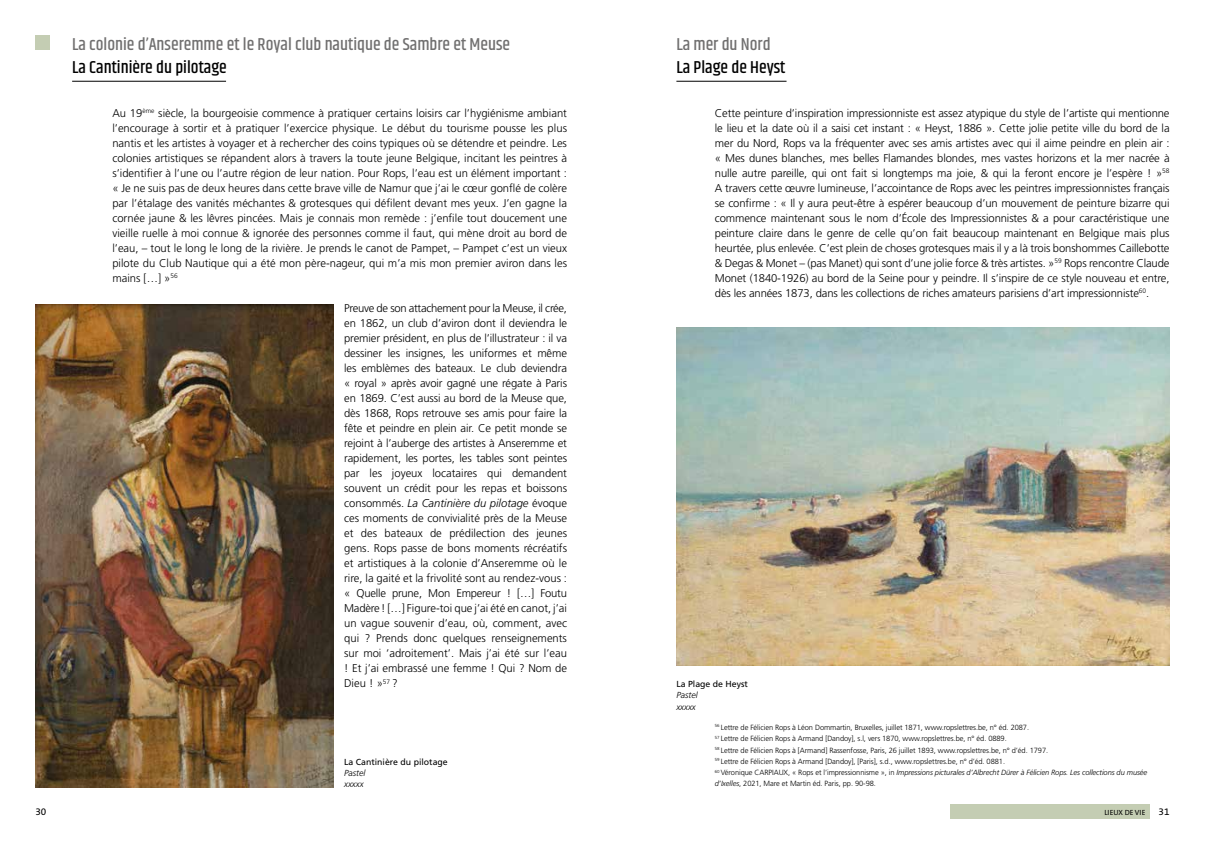
<style>
.page{position:relative;width:1205px;height:851px;background:#fff}
.page>*{position:absolute;margin:0;border:0;box-sizing:border-box;transform-origin:0 0}
.t1{font:500 17.5px "Khand";color:#706f6f}
.t2{font:500 17.5px "Khand";color:#000}
.t3{font:300 11.25px/15px "Frutiger LT Std";color:#000;text-align:justify}
.t4{font:10px "The Sans B5 Plain";color:#000}
.t5{font:8.75px "Frutiger LT Std";color:#000}
.t6{font:italic 300 8.75px/11.2px "Frutiger LT Std";color:#000}
.t7{font:300 7.5px/11.2px "Frutiger LT Std";letter-spacing:-.01em;color:#000}
.t8{font:7.5px "The Sans B5 Plain";color:#000}
.s1{font-style:italic}
</style>
<div class="page">
<div style="left:35px;top:35px;width:15px;height:15px;background:#c4cdb3"></div>
<div style="left:950px;top:804px;width:199px;height:14px;background:#c4cdb3"></div>
<hr style="left:72px;top:81px;width:154px;height:1px;background:#000">
<hr style="left:676px;top:81px;width:110px;height:1px;background:#000">
<img style="left:35px;top:305px;width:298px;height:482px">
<img style="left:676px;top:327px;width:493px;height:338px">
<h1 class="t1" style="left:72px;top:33px;width:439px">La colonie d’Anseremme et le Royal club nautique de Sambre et Meuse</h1>
<h1 class="t1" style="left:676px;top:33px;width:96px">La mer du Nord</h1>
<h1 class="t2" style="left:72px;top:56px;width:156px">La Cantinière du pilotage</h1>
<h1 class="t2" style="left:676px;top:56px;width:111px">La Plage de Heyst</h1>
<p class="t3" style="left:112px;top:106px;width:456px">Au 19<sup>ème</sup> siècle, la bourgeoisie commence à pratiquer certains loisirs car l’hygiénisme ambiant l’encourage à sortir et à pratiquer l’exercice physique. Le début du tourisme pousse les plus nantis et les artistes à voyager et à rechercher des coins typiques où se détendre et peindre. Les colonies artistiques se répandent alors à travers la toute jeune Belgique, incitant les peintres à s’identifier à l’une ou l’autre région de leur nation. Pour Rops, l’eau est un élément important : « Je ne suis pas de deux heures dans cette brave ville de Namur que j’ai le cœur gonflé de colère par l’étalage des vanités méchantes &amp; grotesques qui défilent devant mes yeux. J’en gagne la cornée jaune &amp; les lêvres pincées. Mais je connais mon remède : j’enfile tout doucement une vieille ruelle à moi connue &amp; ignorée des personnes comme il faut, qui mène droit au bord de l’eau, – tout le long le long de la rivière. Je prends le canot de Pampet, – Pampet c’est un vieux pilote du Club Nautique qui a été mon père-nageur, qui m’a mis mon premier aviron dans les mains […] »<sup>56</sup></p>
<p class="t3" style="left:344px;top:301px;width:224px">Preuve de son attachement pour la Meuse, il crée, en 1862, un club d’aviron dont il deviendra le premier président, en plus de l’illustrateur : il va dessiner les insignes, les uniformes et même les emblèmes des bateaux. Le club deviendra « royal » après avoir gagné une régate à Paris en 1869. C’est aussi au bord de la Meuse que, dès 1868, Rops retrouve ses amis pour faire la fête et peindre en plein air. Ce petit monde se rejoint à l’auberge des artistes à Anseremme et rapidement, les portes, les tables sont peintes par les joyeux locataires qui demandent souvent un crédit pour les repas et boissons consommés. <span class="s1">La Cantinière du pilotage</span> évoque ces moments de convivialité près de la Meuse et des bateaux de prédilection des jeunes gens. Rops passe de bons moments récréatifs et artistiques à la colonie d’Anseremme où le rire, la gaité et la frivolité sont au rendez-vous : « Quelle prune, Mon Empereur ! […] Foutu Madère ! […] Figure-toi que j’ai été en canot, j’ai un vague souvenir d’eau, où, comment, avec qui ? Prends donc quelques renseignements sur moi ‘adroitement’. Mais j’ai été sur l’eau ! Et j’ai embrassé une femme ! Qui ? Nom de Dieu ! »<sup>57</sup> ?</p>
<p class="t5" style="left:344px;top:756px;width:105px">La Cantinière du pilotage</p>
<p class="t6" style="left:344px;top:767px;width:23px">Pastel xxxxx</p>
<p class="t3" style="left:715px;top:106px;width:456px">Cette peinture d’inspiration impressionniste est assez atypique du style de l’artiste qui mentionne le lieu et la date où il a saisi cet instant : « Heyst, 1886 ». Cette jolie petite ville du bord de la mer du Nord, Rops va la fréquenter avec ses amis artistes avec qui il aime peindre en plein air : « Mes dunes blanches, mes belles Flamandes blondes, mes vastes horizons et la mer nacrée à nulle autre pareille, qui ont fait si longtemps ma joie, &amp; qui la feront encore je l’espère ! »<sup>58<br></sup>A travers cette œuvre lumineuse, l’accointance de Rops avec les peintres impressionnistes français se confirme : « Il y aura peut-être à espérer beaucoup d’un mouvement de peinture bizarre qui commence maintenant sous le nom d’École des Impressionnistes &amp; a pour caractéristique une peinture claire dans le genre de celle qu’on fait beaucoup maintenant en Belgique mais plus heurtée, plus enlevée. C’est plein de choses grotesques mais il y a là trois bonshommes Caillebotte &amp; Degas &amp; Monet – (pas Manet) qui sont d’une jolie force &amp; très artistes. »<sup>59</sup> Rops rencontre Claude Monet (1840-1926) au bord de la Seine pour y peindre. Il s’inspire de ce style nouveau et entre, dès les années 1873, dans les collections de riches amateurs parisiens d’art impressionniste<sup>60</sup>.</p>
<p class="t5" style="left:676px;top:678px;width:73px">La Plage de Heyst</p>
<p class="t6" style="left:676px;top:689px;width:23px">Pastel xxxxx</p>
<p class="t7" style="left:715px;top:721px;width:434px"><sup>56</sup> Lettre de Félicien Rops à Léon Dommartin, Bruxelles, juillet 1871, www.ropslettres.be, n° éd. 2087.<br><sup>57</sup> Lettre de Félicien Rops à Armand [Dandoy], s.l, vers 1870, www.ropslettres.be, n° éd. 0889.<br><sup>58</sup> Lettre de Félicien Rops à [Armand] Rassenfosse, Paris, 26 juillet 1893, www.ropslettres.be, n° d’éd. 1797.<br><sup>59</sup> Lettre de Félicien Rops à Armand [Dandoy], [Paris], s.d., www.ropslettres.be, n° d’éd. 0881.<br><sup>60</sup> Véronique CARPIAUX, « Rops et l’impressionnisme », in <span class="s1">Impressions picturales d’Albrecht Dürer à Félicien Rops. Les collections du musée d’Ixelles</span>, 2021, Mare et Martin éd. Paris, pp. 90-98.</p>
<p class="t4" style="left:35px;top:806px;width:12px">30</p>
<p class="t8" style="left:1104px;top:808px;width:43px">LIEUX DE VIE</p>
<p class="t4" style="left:1158px;top:806px;width:13px">31</p>
</div>
